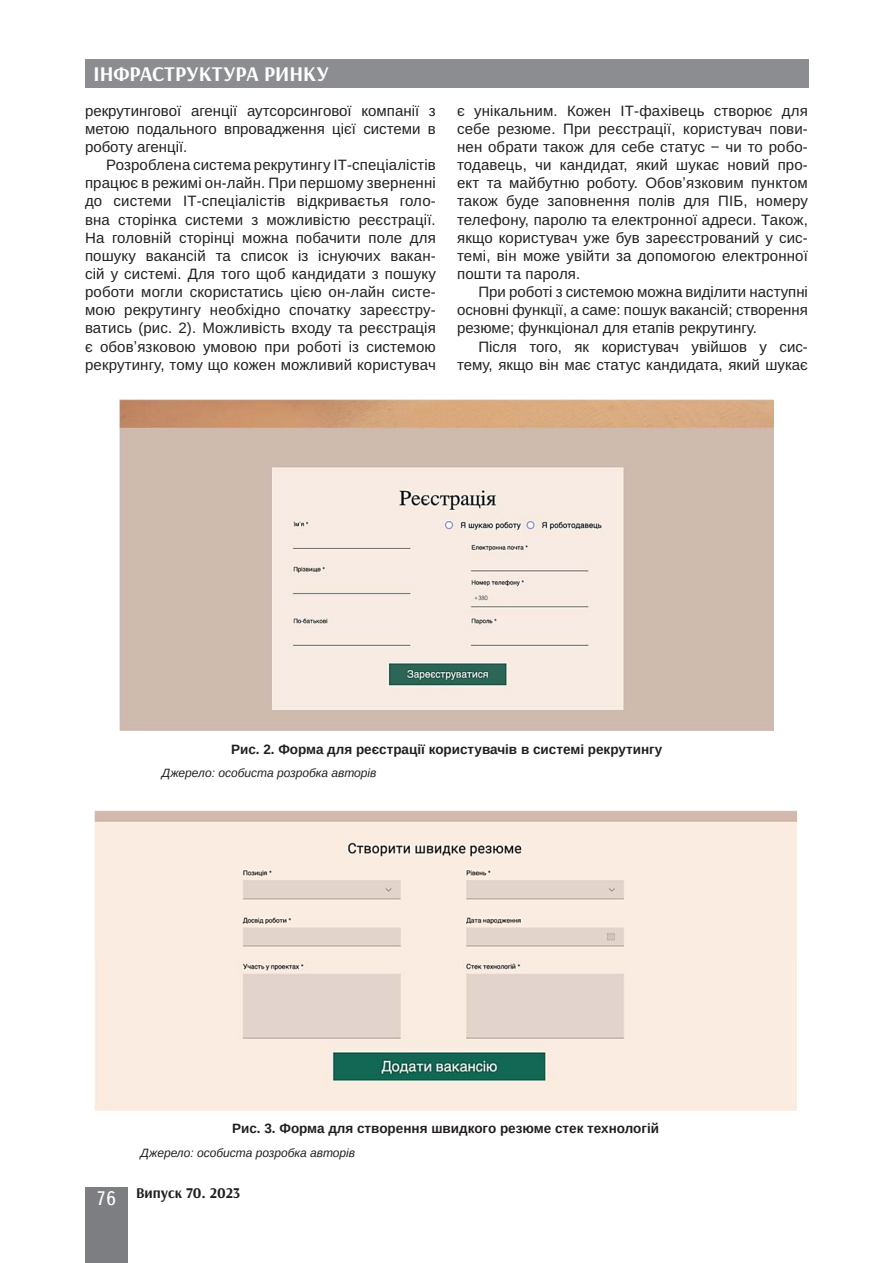
<style>
.page{position:relative;width:893px;height:1263px;background:#fff}
.page>*{position:absolute;margin:0;border:0;box-sizing:border-box;transform-origin:0 0}
.t1{font:700 21px "Arsenal";color:#fff}
.Текст_основной_G{font:15px/18.1px "Arimo";color:#231f20;text-align:justify}
.t2{font:700 15px "Arsenal";color:#231f20}
.Рисунок{font:700 13.5px "Arimo";color:#231f20}
.Джерело{font:italic 12px "Arimo";color:#231f20}
.s1{font-family:"Ukrainian Text";font-weight:400;font-size:19.5px;color:#fff}
</style>
<div class="page">
<div style="left:85px;top:59px;width:723px;height:29px;background:#8b8d90"></div>
<div style="left:85px;top:1186px;width:43px;height:76px;background:#7c7e81"></div>
<img style="left:119px;top:400px;width:655px;height:330px">
<img style="left:95px;top:811px;width:701px;height:299px">
<h1 class="t1" style="left:94px;top:61px;width:237px">ІНФРАСТРУКТУРА РИНКУ</h1>
<p class="Текст_основной_G" style="left:85px;top:102px;width:352px">рекрутингової агенції аутсорсингової компанії з метою подального впровадження цієї системи в роботу агенції.</p>
<p class="Текст_основной_G" style="left:85px;top:156px;width:352px;text-indent:21px">Розроблена система рекрутингу ІТ-спеціалістів працює в режимі он-лайн. При першому зверненні до системи ІТ-спеціалістів відкриваєтья голо&shy;вна сторінка системи з можливістю реєстрації.<br>На головній сторінці можна побачити поле для пошуку вакансій та список із існуючих вакан&shy;сій у системі. Для того щоб кандидати з пошуку роботи могли скористатись цією он-лайн систе&shy;мою рекрутингу необхідно спочатку зареєстру&shy;ватись (рис. 2). Можливість входу та реєстрація є обовʼязковою умовою при роботі із системою рекрутингу, тому що кожен можливий користувач</p>
<p class="Текст_основной_G" style="left:457px;top:102px;width:352px">є унікальним. Кожен ІТ-фахівець створює для себе резюме. При реєстрації, користувач пови&shy;нен обрати також для себе статус − чи то робо&shy;тодавець, чи кандидат, який шукає новий про&shy;ект та майбутню роботу. Обовʼязковим пунктом також буде заповнення полів для ПІБ, номеру телефону, паролю та електронної адреси. Також, якщо користувач уже був зареєстрований у сис&shy;темі, він може увійти за допомогою електронної пошти та пароля.</p>
<p class="Текст_основной_G" style="left:457px;top:283px;width:352px;text-indent:21px">При роботі з системою можна виділити наступні основні функції, а саме: пошук вакансій; створення резюме; функціонал для етапів рекрутингу.</p>
<p class="Текст_основной_G" style="left:457px;top:338px;width:352px;text-align:right">Після того, як користувач увійшов у сис&shy;тему, якщо він має статус кандидата, який шукає</p>
<p class="Рисунок" style="left:231px;top:740px;width:433px">Рис. 2. Форма для реєстрації користувачів в системі рекрутингу</p>
<p class="Джерело" style="left:162px;top:765px;width:216px">Джерело: особиста розробка авторів</p>
<p class="Рисунок" style="left:232px;top:1119px;width:428px">Рис. 3. Форма для створення швидкого резюме стек технологій</p>
<p class="Джерело" style="left:141px;top:1144px;width:216px">Джерело: особиста розробка авторів</p>
<p class="t2" style="left:96px;top:1183px;width:146px"><span class="s1">76</span> Випуск 70. 2023</p>
</div>
